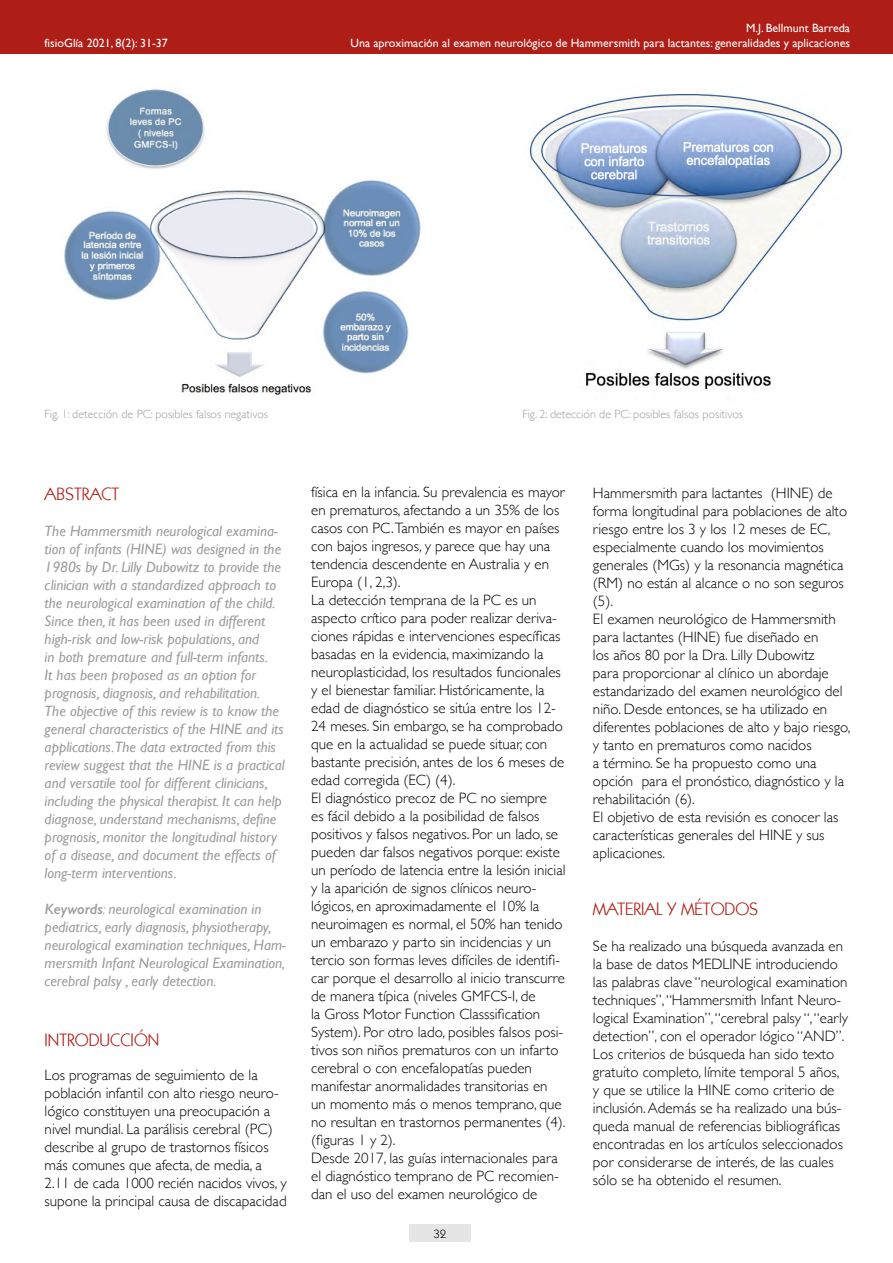
<style>
.page{position:relative;width:893px;height:1263px;background:#fff}
.page>*{position:absolute;margin:0;border:0;box-sizing:border-box;transform-origin:0 0}
.t1{font:18px "Kabel IT Cby BT";color:#af1d17}
.t2{font:300 15px/18px "Gill Sans";color:#000}
.t3{font:italic 15px/18px "Gill Sans";color:#9d9d9c}
.t4{font:12px "Gill Sans";color:#fff}
.t5{font:300 12px "Gill Sans";color:#9d9d9c}
.t6{font:12px "Kabel IT Cby BT";color:#000}
.s1{font-weight:600}
.s2{font-weight:300}
</style>
<div class="page">
<div style="left:409px;top:1224px;width:62px;height:18px;background:#e5e5e5"></div>
<div style="left:0;top:0;width:893px;height:53px;background:#af1d17"></div>
<img style="left:64px;top:89px;width:357px;height:307px">
<img style="left:529px;top:94px;width:313px;height:295px">
<p class="t4" style="left:746px;top:21px;width:106px">M.J. Bellmunt Barreda</p>
<p class="t4" style="left:45px;top:36px;width:125px">fisioGlía 2021, 8(2): 31-37</p>
<p class="t4" style="left:351px;top:36px;width:501px">Una aproximación al examen neurológico de Hammersmith para lactantes: generalidades y aplicaciones</p>
<p class="t5" style="left:45px;top:405px;width:225px">Fig. 1: detección de PC: posibles falsos negativos</p>
<p class="t5" style="left:522px;top:405px;width:222px">Fig. 2: detección de PC: posibles falsos positivos</p>
<p class="t1" style="left:45px;top:483px;width:76px">ABSTRACT</p>
<p class="t3" style="left:45px;top:522px;width:241px">The Hammersmith neurological examina&shy;tion of infants (HINE) was designed in the 1980s by Dr. Lilly Dubowitz to provide the clinician with a standardized approach to the neurological examination of the child.<br>Since then, it has been used in different high-risk and low-risk populations, and<br>in both premature and full-term infants.<br>It has been proposed as an option for prognosis, diagnosis, and rehabilitation.<br>The objective of this review is to know the general characteristics of the HINE and its applications.The data extracted from this review suggest that the HINE is a practical and versatile tool for different clinicians, including the physical therapist. It can help diagnose, understand mechanisms, define prognosis, monitor the longitudinal history of a disease, and document the effects of long-term interventions.</p>
<p class="t3" style="left:45px;top:900px;width:243px"><span class="s1">Keywords</span><span class="s2">:</span> neurological examination in pediatrics, early diagnosis, physiotherapy, neurological examination techniques, Ham&shy;mersmith Infant Neurological Examination, cerebral palsy , early detection.</p>
<p class="t1" style="left:45px;top:1028px;width:116px">INTRODUCCIÓN</p>
<p class="t2" style="left:45px;top:1065px;width:244px">Los programas de seguimiento de la población infantil con alto riesgo neuro&shy;lógico constituyen una preocupación a nivel mundial. La parálisis cerebral (PC) describe al grupo de trastornos físicos más comunes que afecta, de media, a 2.11 de cada 1000 recién nacidos vivos, y supone la principal causa de discapacidad</p>
<p class="t2" style="left:311px;top:482px;width:256px">física en la infancia. Su prevalencia es mayor en prematuros, afectando a un 35% de los casos con PC.También es mayor en países con bajos ingresos, y parece que hay una tendencia descendente en Australia y en Europa (1, 2,3).<br>La detección temprana de la PC es un aspecto crítico para poder realizar deriva&shy;ciones rápidas e intervenciones específicas basadas en la evidencia, maximizando la neuroplasticidad, los resultados funcionales y el bienestar familiar. Históricamente, la edad de diagnóstico se sitúa entre los 12- 24 meses. Sin embargo, se ha comprobado que en la actualidad se puede situar, con bastante precisión, antes de los 6 meses de edad corregida (EC) (4).<br>El diagnóstico precoz de PC no siempre<br>es fácil debido a la posibilidad de falsos positivos y falsos negativos. Por un lado, se pueden dar falsos negativos porque: existe un período de latencia entre la lesión inicial y la aparición de signos clínicos neuro&shy;lógicos, en aproximadamente el 10% la neuroimagen es normal, el 50% han tenido un embarazo y parto sin incidencias y un tercio son formas leves difíciles de identifi&shy;car porque el desarrollo al inicio transcurre de manera típica (niveles GMFCS-I, de<br>la Gross Motor Function Classsification System). Por otro lado, posibles falsos posi&shy;tivos son niños prematuros con un infarto cerebral o con encefalopatías pueden manifestar anormalidades transitorias en un momento más o menos temprano, que no resultan en trastornos permanentes (4). (figuras 1 y 2).<br>Desde 2017, las guías internacionales para el diagnóstico temprano de PC recomien&shy;dan el uso del examen neurológico de</p>
<p class="t6" style="left:433px;top:1226px;width:14px">32</p>
<p class="t2" style="left:593px;top:483px;width:259px">Hammersmith para lactantes (HINE) de forma longitudinal para poblaciones de alto riesgo entre los 3 y los 12 meses de EC, especialmente cuando los movimientos generales (MGs) y la resonancia magnética (RM) no están al alcance o no son seguros (5).<br>El examen neurológico de Hammersmith para lactantes (HINE) fue diseñado en<br>los años 80 por la Dra. Lilly Dubowitz<br>para proporcionar al clínico un abordaje estandarizado del examen neurológico del niño. Desde entonces, se ha utilizado en diferentes poblaciones de alto y bajo riesgo, y tanto en prematuros como nacidos<br>a término. Se ha propuesto como una opción para el pronóstico, diagnóstico y la rehabilitación (6).<br>El objetivo de esta revisión es conocer las características generales del HINE y sus aplicaciones.</p>
<p class="t1" style="left:593px;top:898px;width:167px">MATERIAL Y MÉTODOS</p>
<p class="t2" style="left:593px;top:937px;width:256px">Se ha realizado una búsqueda avanzada en la base de datos MEDLINE introduciendo las palabras clave “neurological examination techniques”, “Hammersmith Infant Neuro&shy;logical Examination”, “cerebral palsy “, “early detection”, con el operador lógico “AND”.<br>Los criterios de búsqueda han sido texto gratuito completo, límite temporal 5 años, y que se utilice la HINE como criterio de inclusión. Además se ha realizado una bús&shy;queda manual de referencias bibliográficas encontradas en los artículos seleccionados por considerarse de interés, de las cuales sólo se ha obtenido el resumen.</p>
</div>
